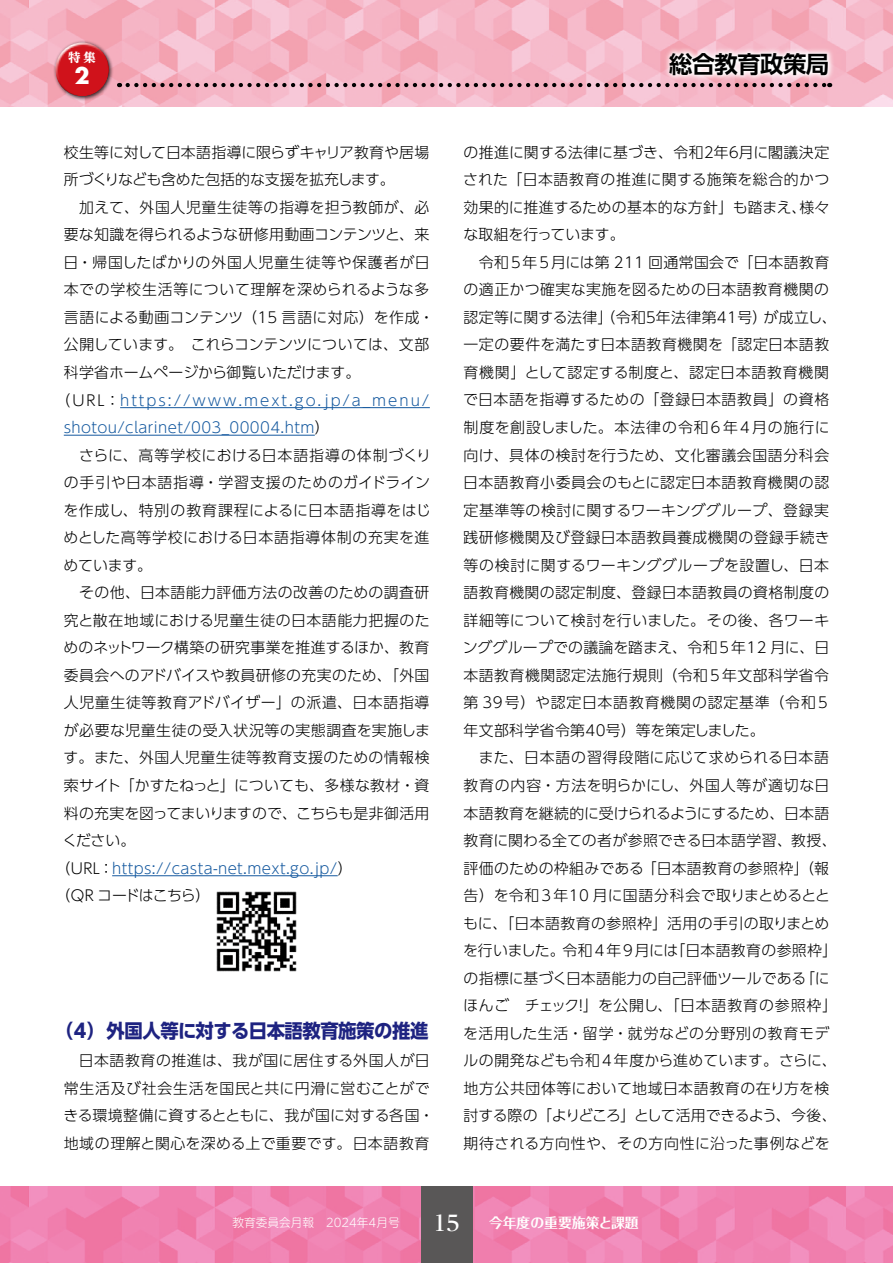
<style>
.page{position:relative;width:893px;height:1263px;background:#fff}
.page>*{position:absolute;margin:0;border:0;box-sizing:border-box;transform-origin:0 0}
.t1{font:700 23.4px "UD Shin Go Pro De";letter-spacing:-.025em;color:#000}
.t2{font:700 22.2px "Futura Std";color:#fff}
.t3{font:700 19.2px "UD Shin Go Pro";letter-spacing:-.025em;color:#1e2381}
.t4{font:300 14.85px/27.6px "UD Shin Go Pro";letter-spacing:.025em;color:#000}
.t5{font:300 14.85px "UD Shin Go Pro";letter-spacing:.045em;color:#000}
.t6{font:300 14.85px "UD Shin Go Pro";letter-spacing:-.005em;color:#000}
.t7{font:300 14.85px "UD Shin Go Pro";letter-spacing:.025em;color:#15599f}
.t8{font:300 14.85px "UD Shin Go Pro";letter-spacing:-.02em;color:#000}
.t9{font:300 14.85px "UD Shin Go Pro";letter-spacing:.13em;color:#15599f}
.t10{font:300 14.85px "UD Shin Go Pro";color:#000}
.t11{font:300 14.85px "UD Shin Go Pro";letter-spacing:.005em;color:#000}
.t12{font:300 14.85px "UD Shin Go Pro";letter-spacing:.055em;color:#000}
.t13{font:300 14.85px "UD Shin Go Pro";letter-spacing:.05em;color:#000}
.t14{font:300 14.85px "UD Shin Go Pro";letter-spacing:-.05em;color:#000}
.t15{font:700 13.8px "Folk Pro";color:#fff}
.t16{font:800 12.3px "UD Reimin Pro";color:#fff}
.t17{font:300 11.7px "UD Shin M Go Pro";color:#fff}
.s1{color:#000}
.s2{font-family:"Reim Pro";font-weight:700;font-size:21.3px}
</style>
<div class="page">
<svg style="left:0;top:1186px;width:893px;height:77px;background:#f081b0"></svg>
<div style="left:421px;top:1186px;width:51px;height:77px;background:#595757"></div>
<svg style="left:0;top:0;width:893px;height:106px;background:#f5b5c5"></svg>
<svg style="left:663px;top:46px;width:172px;height:36px"></svg>
<svg style="left:128px;top:83px;width:702px;height:4px;background:#936d76"></svg>
<div style="left:53px;top:40px;width:60px;height:61px;background:#000;opacity:.75"></div>
<svg style="left:53px;top:40px;width:54px;height:43px"></svg>
<svg style="left:56px;top:51px;width:56px;height:46px;background:#cd2f39"></svg>
<hr style="left:120px;top:407px;width:310px;height:1px;background:#15599f">
<hr style="left:64px;top:435px;width:251px;height:1px;background:#15599f">
<hr style="left:112px;top:875px;width:226px;height:1px;background:#15599f">
<img style="left:216px;top:891px;width:81px;height:81px">
<p class="t16" style="left:68px;top:47px;width:29px">特 集</p>
<h2 class="t2" style="left:75px;top:61px;width:17px">2</h2>
<p class="t6" style="left:64px;top:140px;width:367px">校生等に対して日本語指導に限らずキャリア教育や居場</p>
<p class="t8" style="left:64px;top:168px;width:333px">所づくりなども含めた包括的な支援を拡充します。</p>
<p class="t4" style="left:64px;top:193px;width:367px">　加えて、外国人児童生徒等の指導を担う教師が、必</p>
<p class="t8" style="left:64px;top:223px;width:367px">要な知識を得られるような研修用動画コンテンツと、来</p>
<p class="t12" style="left:64px;top:250px;width:368px">日・帰国したばかりの外国人児童生徒等や保護者が日</p>
<p class="t4" style="left:64px;top:275px;width:367px">本での学校生活等について理解を深められるような多</p>
<p class="t4" style="left:64px;top:303px;width:372px">言語による動画コンテンツ（15 言語に対応）を作成・</p>
<p class="t6" style="left:64px;top:333px;width:367px">公開しています。 これらコンテンツについては、文部</p>
<p class="t6" style="left:64px;top:360px;width:298px">科学省ホームページから御覧いただけます。</p>
<p class="t9" style="left:56px;top:388px;width:375px"><span class="s1">（URL：</span>https://www.mext.go.jp/a_menu/</p>
<p class="t7" style="left:64px;top:415px;width:267px">shotou/clarinet/003_00004.htm<span class="s1">）</span></p>
<p class="t13" style="left:64px;top:443px;width:369px">　さらに、高等学校における日本語指導の体制づくり</p>
<p class="t5" style="left:64px;top:470px;width:368px">の手引や日本語指導・学習支援のためのガイドライン</p>
<p class="t5" style="left:63px;top:498px;width:369px">を作成し、特別の教育課程によるに日本語指導をはじ</p>
<p class="t4" style="left:64px;top:523px;width:367px">めとした高等学校における日本語指導体制の充実を進</p>
<p class="t4" style="left:64px;top:551px;width:90px">めています。</p>
<p class="t4" style="left:64px;top:578px;width:367px">　その他、日本語能力評価方法の改善のための調査研</p>
<p class="t5" style="left:64px;top:608px;width:367px">究と散在地域における児童生徒の日本語能力把握のた</p>
<p class="t10" style="left:64px;top:636px;width:367px">めのネットワーク構築の研究事業を推進するほか、教育</p>
<p class="t4" style="left:64px;top:661px;width:367px">委員会へのアドバイスや教員研修の充実のため、「外国</p>
<p class="t5" style="left:64px;top:691px;width:367px">人児童生徒等教育アドバイザー」の派遣、日本語指導</p>
<p class="t4" style="left:64px;top:716px;width:368px">が必要な児童生徒の受入状況等の実態調査を実施しま</p>
<p class="t4" style="left:64px;top:743px;width:367px">す。また、外国人児童生徒等教育支援のための情報検</p>
<p class="t11" style="left:64px;top:773px;width:367px">索サイト「かすたねっと」についても、多様な教材・資</p>
<p class="t6" style="left:64px;top:801px;width:367px">料の充実を図ってまいりますので、こちらも是非御活用</p>
<p class="t4" style="left:63px;top:826px;width:75px">ください。</p>
<p class="t7" style="left:56px;top:856px;width:298px"><span class="s1">（URL：</span>https://casta-net.mext.go.jp/<span class="s1">）</span></p>
<p class="t14" style="left:56px;top:883px;width:156px">（QR コードはこちら）</p>
<p class="t3" style="left:54px;top:1015px;width:376px">（4）外国人等に対する日本語教育施策の推進</p>
<p class="t4" style="left:63px;top:1046px;width:372px">　日本語教育の推進は、我が国に居住する外国人が日常生活及び社会生活を国民と共に円滑に営むことができる環境整備に資するとともに、我が国に対する各国・地域の理解と関心を深める上で重要です。日本語教育</p>
<h1 class="t1" style="left:669px;top:45px;width:162px">総合教育政策局</h1>
<p class="t4" style="left:463px;top:138px;width:376px">の推進に関する法律に基づき、令和２年６月に閣議決定された「日本語教育の推進に関する施策を総合的かつ効果的に推進するための基本的な方針」も踏まえ、様々な取組を行っています。<br>　令和５年５月には第 211 回通常国会で「日本語教育の適正かつ確実な実施を図るための日本語教育機関の認定等に関する法律」（令和５年法律第41号）が成立し、一定の要件を満たす日本語教育機関を「認定日本語教育機関」として認定する制度と、認定日本語教育機関で日本語を指導するための「登録日本語教員」の資格制度を創設しました。本法律の令和６年４月の施行に向け、具体の検討を行うため、文化審議会国語分科会日本語教育小委員会のもとに認定日本語教育機関の認定基準等の検討に関するワーキンググループ、登録実践研修機関及び登録日本語教員養成機関の登録手続き等の検討に関するワーキンググループを設置し、日本語教育機関の認定制度、登録日本語教員の資格制度の詳細等について検討を行いました。その後、各ワーキンググループでの議論を踏まえ、令和５年12 月に、日本語教育機関認定法施行規則（令和５年文部科学省令第 39号）や認定日本語教育機関の認定基準（令和５年文部科学省令第40号）等を策定しました。<br>　また、日本語の習得段階に応じて求められる日本語教育の内容・方法を明らかにし、外国人等が適切な日本語教育を継続的に受けられるようにするため、日本語教育に関わる全ての者が参照できる日本語学習、教授、評価のための枠組みである「日本語教育の参照枠」（報告）を令和３年10 月に国語分科会で取りまとめるとともに、「日本語教育の参照枠」活用の手引の取りまとめを行いました。令和４年９月には「日本語教育の参照枠」の指標に基づく日本語能力の自己評価ツールである「にほんご　チェック！」を公開し、「日本語教育の参照枠」を活用した生活・留学・就労などの分野別の教育モデルの開発なども令和４年度から進めています。さらに、地方公共団体等において地域日本語教育の在り方を検討する際の「よりどころ」として活用できるよう、今後、期待される方向性や、その方向性に沿った事例などを</p>
<p class="t17" style="left:232px;top:1213px;width:229px">教育委員会月報　2024年4月号　 <span class="s2">15</span></p>
<p class="t15" style="left:489px;top:1211px;width:151px">今年度の重要施策と課題</p>
</div>
